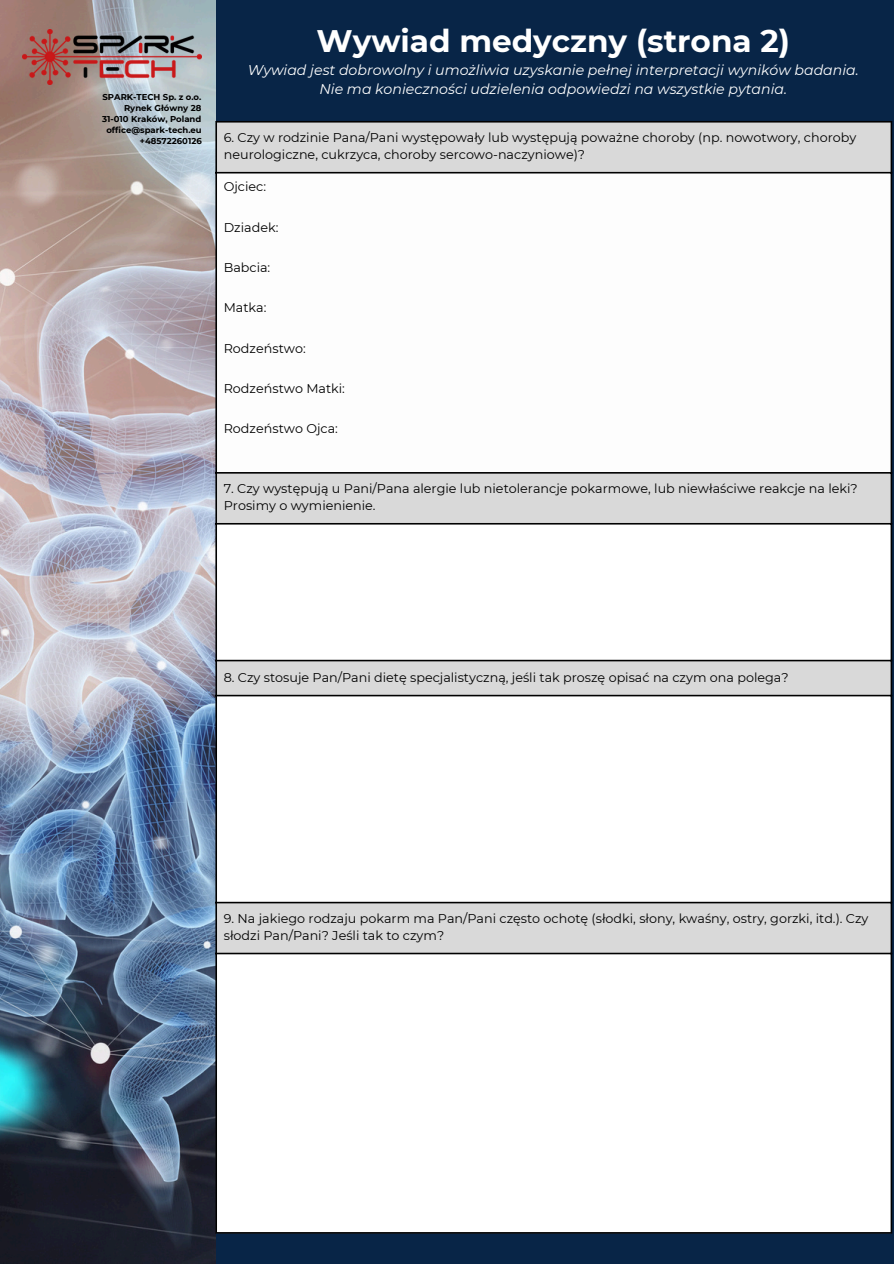
<style>
.page{position:relative;width:894px;height:1264px;background:#fff}
.page>*{position:absolute;margin:0;border:0;box-sizing:border-box;transform-origin:0 0}
.t1{font:700 31.05px "Montserrat";color:#fff}
.t2{font:italic 14.1px/18.9px "Montserrat";color:#fff;text-align:center}
.t3{font:12.75px/17px "Montserrat";color:#000}
.t4{font:700 8.55px "Montserrat";color:#000}
</style>
<div class="page">
<div style="left:0;top:0;width:893px;height:1263px;background:#082547"></div>
<img style="left:0;top:0;width:215px;height:1263px">
<div style="left:217px;top:122px;width:673px;height:401px;background:#d9d9d9"></div>
<div style="left:216px;top:172px;width:675px;height:301px;background:#fdfdfd"></div>
<svg style="left:217px;top:524px;width:673px;height:707px;background:#f9f9f9"></svg>
<hr style="left:215px;top:122px;width:2px;height:1109px;background:#000">
<hr style="left:890px;top:122px;width:1px;height:1109px;background:#000">
<hr style="left:215px;top:121px;width:676px;height:1px;background:#000">
<hr style="left:215px;top:172px;width:676px;height:1px;background:#000">
<hr style="left:215px;top:472px;width:676px;height:1px;background:#000">
<hr style="left:215px;top:523px;width:676px;height:1px;background:#000">
<hr style="left:215px;top:659px;width:676px;height:2px;background:#000">
<hr style="left:215px;top:694px;width:676px;height:2px;background:#000">
<hr style="left:215px;top:901px;width:676px;height:2px;background:#000">
<hr style="left:215px;top:952px;width:676px;height:2px;background:#000">
<hr style="left:215px;top:1231px;width:676px;height:2px;background:#000">
<img style="left:23px;top:30px;width:178px;height:55px">
<p class="t4" style="left:102px;top:91px;width:100px">SPARK-TECH Sp. z o.o.</p>
<p class="t4" style="left:124px;top:103px;width:79px">Rynek Główny 28</p>
<p class="t4" style="left:102px;top:114px;width:101px">31-010 Kraków, Poland</p>
<p class="t4" style="left:106px;top:125px;width:97px">office@spark-tech.eu</p>
<p class="t4" style="left:140px;top:136px;width:63px">+48572260126</p>
<p class="t1" style="left:316px;top:22px;width:475px">Wywiad medyczny (strona 2)</p>
<p class="t2" style="left:248px;top:61px;width:612px">Wywiad jest dobrowolny i umożliwia uzyskanie pełnej interpretacji wyników badania.<br>Nie ma konieczności udzielenia odpowiedzi na wszystkie pytania.</p>
<p class="t3" style="left:224px;top:129px;width:634px">6. Czy w rodzinie Pana/Pani występowały lub występują poważne choroby (np. nowotwory, choroby neurologiczne, cukrzyca, choroby sercowo-naczyniowe)?</p>
<p class="t3" style="left:224px;top:178px;width:44px">Ojciec:</p>
<p class="t3" style="left:224px;top:219px;width:56px">Dziadek:</p>
<p class="t3" style="left:224px;top:259px;width:48px">Babcia:</p>
<p class="t3" style="left:224px;top:299px;width:44px">Matka:</p>
<p class="t3" style="left:224px;top:340px;width:83px">Rodzeństwo:</p>
<h1 class="t3" style="left:224px;top:380px;width:123px">Rodzeństwo Matki:</h1>
<p class="t3" style="left:224px;top:420px;width:116px">Rodzeństwo Ojca:</p>
<p class="t3" style="left:224px;top:480px;width:635px">7. Czy występują u Pani/Pana alergie lub nietolerancje pokarmowe, lub niewłaściwe reakcje na leki?<br>Prosimy o wymienienie.</p>
<p class="t3" style="left:224px;top:669px;width:566px">8. Czy stosuje Pan/Pani dietę specjalistyczną, jeśli tak proszę opisać na czym ona polega?</p>
<p class="t3" style="left:224px;top:909px;width:646px">9. Na jakiego rodzaju pokarm ma Pan/Pani często ochotę (słodki, słony, kwaśny, ostry, gorzki, itd.). Czy słodzi Pan/Pani? Jeśli tak to czym?</p>
</div>
